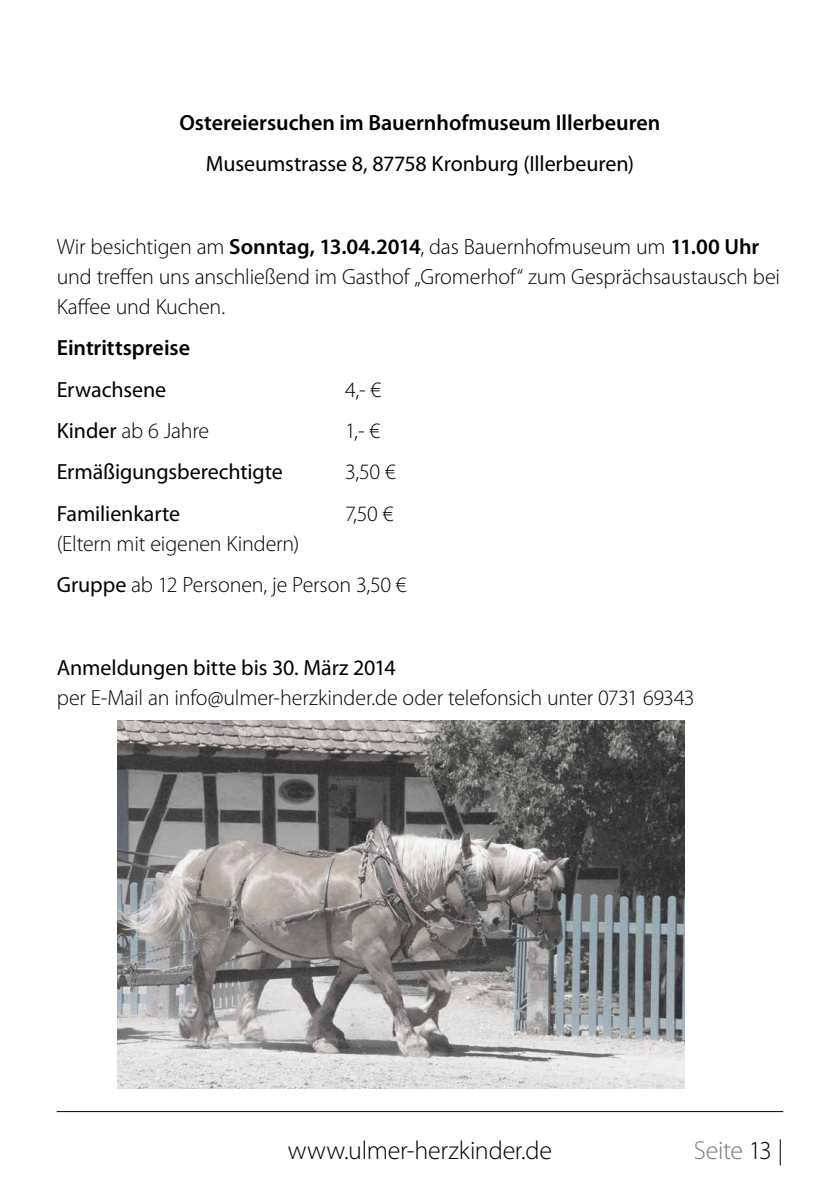
<style>
.page{position:relative;width:840px;height:1191px;background:#fff}
.page>*{position:absolute;margin:0;border:0;box-sizing:border-box;transform-origin:0 0}
.t1{font:300 26px "Myriad Pro";letter-spacing:-.01em;color:#000}
.t2{font:300 26px "Myriad Pro";letter-spacing:-.015em;color:#7b7b7a}
.t3{font:300 22px/30px "Myriad Pro";letter-spacing:-.01em;color:#000}
.t4{font:22px "Myriad Pro";letter-spacing:-.005em;color:#000}
.t5{font:600 22px "Myriad Pro";color:#000}
.s1{font-weight:600}
.s2{font-weight:400}
.s3{color:#000}
</style>
<div class="page">
<hr style="left:57px;top:1111px;width:725px;height:1px;background:#000">
<img style="left:117px;top:720px;width:567px;height:369px">
<p class="t5" style="left:179px;top:109px;width:482px">Ostereiersuchen im Bauernhofmuseum Illerbeuren</p>
<p class="t4" style="left:206px;top:150px;width:429px">Museumstrasse 8, 87758 Kronburg (Illerbeuren)</p>
<p class="t3" style="left:57px;top:231px;width:724px">Wir besichtigen am <span class="s1">Sonntag, 13.04.2014</span>, das Bauernhofmuseum um <span class="s1">11.00 Uhr </span>und treffen uns anschließend im Gasthof „Gromerhof“ zum Gesprächsaustausch bei<br>Kaffee und Kuchen.</p>
<p class="t5" style="left:57px;top:334px;width:135px">Eintrittspreise</p>
<p class="t4" style="left:57px;top:376px;width:111px">Erwachsene</p>
<p class="t3" style="left:345px;top:374px;width:38px">4,- €</p>
<p class="t3" style="left:57px;top:415px;width:154px"><span class="s2">Kinder</span> ab 6 Jahre</p>
<p class="t3" style="left:345px;top:415px;width:37px">1,- €</p>
<p class="t4" style="left:57px;top:458px;width:227px">Ermäßigungsberechtigte</p>
<p class="t3" style="left:345px;top:457px;width:52px">3,50 €</p>
<p class="t4" style="left:57px;top:500px;width:125px">Familienkarte</p>
<p class="t3" style="left:345px;top:498px;width:50px">7,50 €</p>
<p class="t3" style="left:57px;top:522px;width:351px;line-height:41.4px">(Eltern mit eigenen Kindern)<br><span class="s2">Gruppe</span> ab 12 Personen, je Person 3,50 €</p>
<p class="t4" style="left:57px;top:654px;width:340px">Anmeldungen bitte bis 30. März 2014</p>
<p class="t3" style="left:57px;top:682px;width:639px">per E-Mail an info@ulmer-herzkinder.de oder telefonsich unter 0731 69343</p>
<p class="t1" style="left:288px;top:1135px;width:265px">www.ulmer-herzkinder.de</p>
<p class="t2" style="left:693px;top:1135px;width:91px">Seite <span class="s3">13 |</span></p>
</div>
